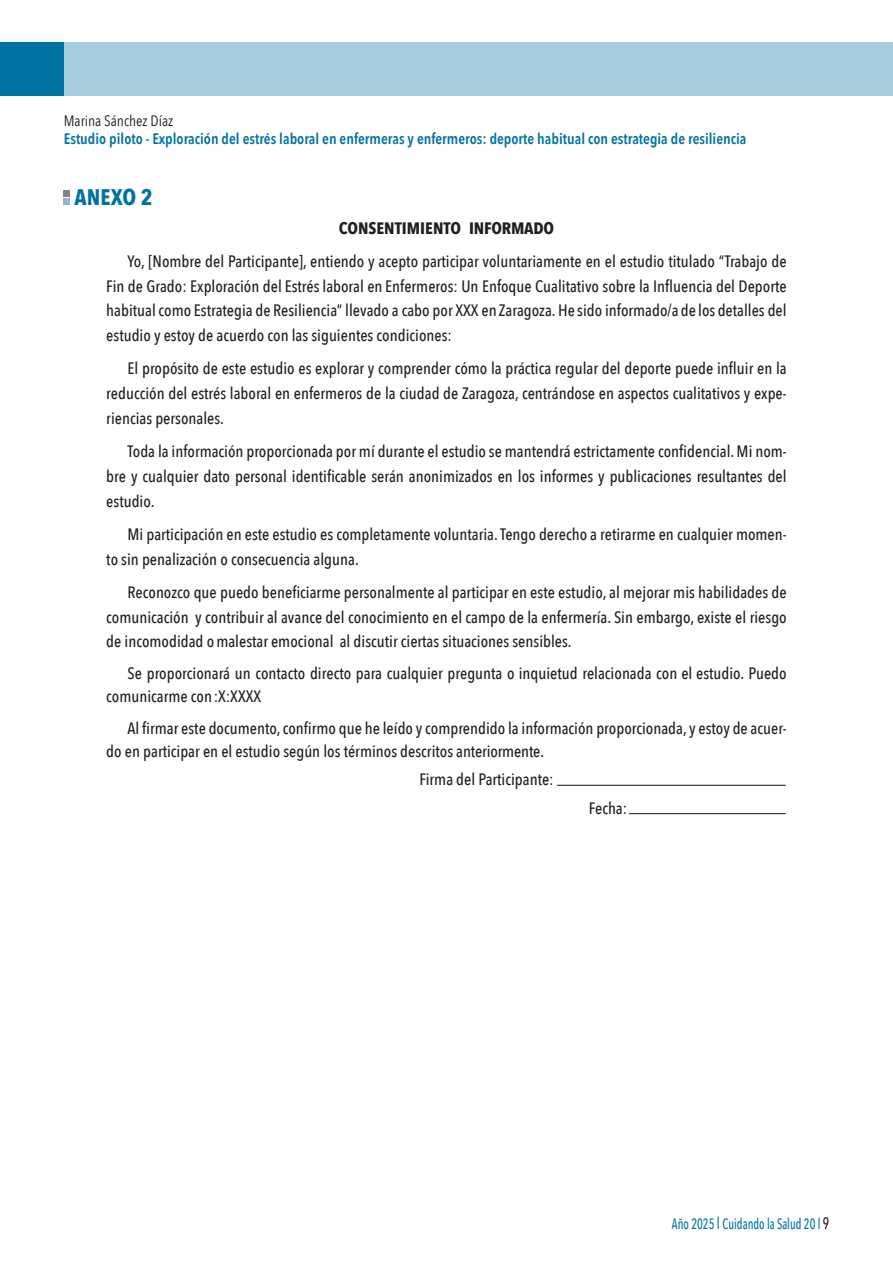
<style>
.page{position:relative;width:893px;height:1263px;background:#fff}
.page>*{position:absolute;margin:0;border:0;box-sizing:border-box;transform-origin:0 0}
.t1{font:700 22.5px "Avenir Next Condensed";color:#0073a3}
.t2{font:500 16.5px/24.8px "Avenir Next Condensed";color:#231f20;text-align:justify}
.t3{font:700 16.5px "Avenir Next Condensed";color:#231f20;scale:1.05 1}
.t4{font:600 15.15px "Avenir Next Condensed";color:#0073a3}
.t5{font:15.15px "Avenir Next Condensed";color:#231f20}
.t6{font:500 15px "Avenir Next Condensed";color:#0073a3;scale:.8 1}
.s1{font-size:16.5px}
.s2{font-size:16.5px;color:#231f20}
</style>
<div class="page">
<div style="left:0;top:43px;width:893px;height:53px;background:#a4cddd"></div>
<div style="left:0;top:43px;width:64px;height:53px;background:#0073a3"></div>
<div style="left:64px;top:190px;width:6px;height:7px;background:#808285"></div>
<svg style="left:64px;top:199px;width:6px;height:6px"></svg>
<hr style="left:557px;top:785px;width:229px;height:1px;background:#0a1218">
<hr style="left:629px;top:813px;width:157px;height:1px;background:#0a1218">
<p class="t5" style="left:64px;top:107px;width:111px">Marina Sánchez Díaz</p>
<p class="t4" style="left:64px;top:125px;width:684px">Estudio piloto - Exploración del estrés laboral en enfermeras y enfermeros: deporte habitual con estrategia de resiliencia</p>
<h1 class="t1" style="left:75px;top:184px;width:80px">ANEXO 2</h1>
<p class="t3" style="left:339px;top:218px;width:206px">CONSENTIMIENTO INFORMADO</p>
<p class="t2" style="left:106px;top:249px;width:682px;text-indent:21px">Yo, [Nombre del Participante], entiendo y acepto participar voluntariamente en el estudio titulado “Trabajo de Fin de Grado: Exploración del Estrés laboral en Enfermeros: Un Enfoque Cualitativo sobre la Influencia del Deporte habitual como Estrategia de Resiliencia” llevado a cabo por XXX en Zaragoza. He sido informado/a de los detalles del estudio y estoy de acuerdo con las siguientes condiciones:</p>
<p class="t2" style="left:106px;top:356px;width:682px;text-indent:21px">El propósito de este estudio es explorar y comprender cómo la práctica regular del deporte puede influir en la reducción del estrés laboral en enfermeros de la ciudad de Zaragoza, centrándose en aspectos cualitativos y expe&shy;riencias personales.</p>
<p class="t2" style="left:106px;top:439px;width:682px;text-indent:21px">Toda la información proporcionada por mí durante el estudio se mantendrá estrictamente confidencial. Mi nom&shy;bre y cualquier dato personal identificable serán anonimizados en los informes y publicaciones resultantes del estudio.</p>
<p class="t2" style="left:106px;top:522px;width:682px;text-indent:21px">Mi participación en este estudio es completamente voluntaria. Tengo derecho a retirarme en cualquier momen&shy;to sin penalización o consecuencia alguna.</p>
<p class="t2" style="left:106px;top:580px;width:682px;text-indent:21px">Reconozco que puedo beneficiarme personalmente al participar en este estudio, al mejorar mis habilidades de comunicación y contribuir al avance del conocimiento en el campo de la enfermería. Sin embargo, existe el riesgo de incomodidad o malestar emocional al discutir ciertas situaciones sensibles.</p>
<p class="t2" style="left:106px;top:662px;width:682px;line-height:23.1px;text-indent:21px">Se proporcionará un contacto directo para cualquier pregunta o inquietud relacionada con el estudio. Puedo comunicarme con :X:XXXX</p>
<p class="t2" style="left:106px;top:716px;width:682px;line-height:23.1px;text-indent:21px">Al firmar este documento, confirmo que he leído y comprendido la información proporcionada, y estoy de acuer&shy;do en participar en el estudio según los términos descritos anteriormente.</p>
<p class="t2" style="left:419px;top:767px;width:136px">Firma del Participante:</p>
<p class="t2" style="left:589px;top:795px;width:40px">Fecha:</p>
<p class="t6" style="left:672px;top:1215px;width:198px">Año 2025 <span class="s1">l</span> Cuidando la Salud 20 l <span class="s2">9</span></p>
</div>
